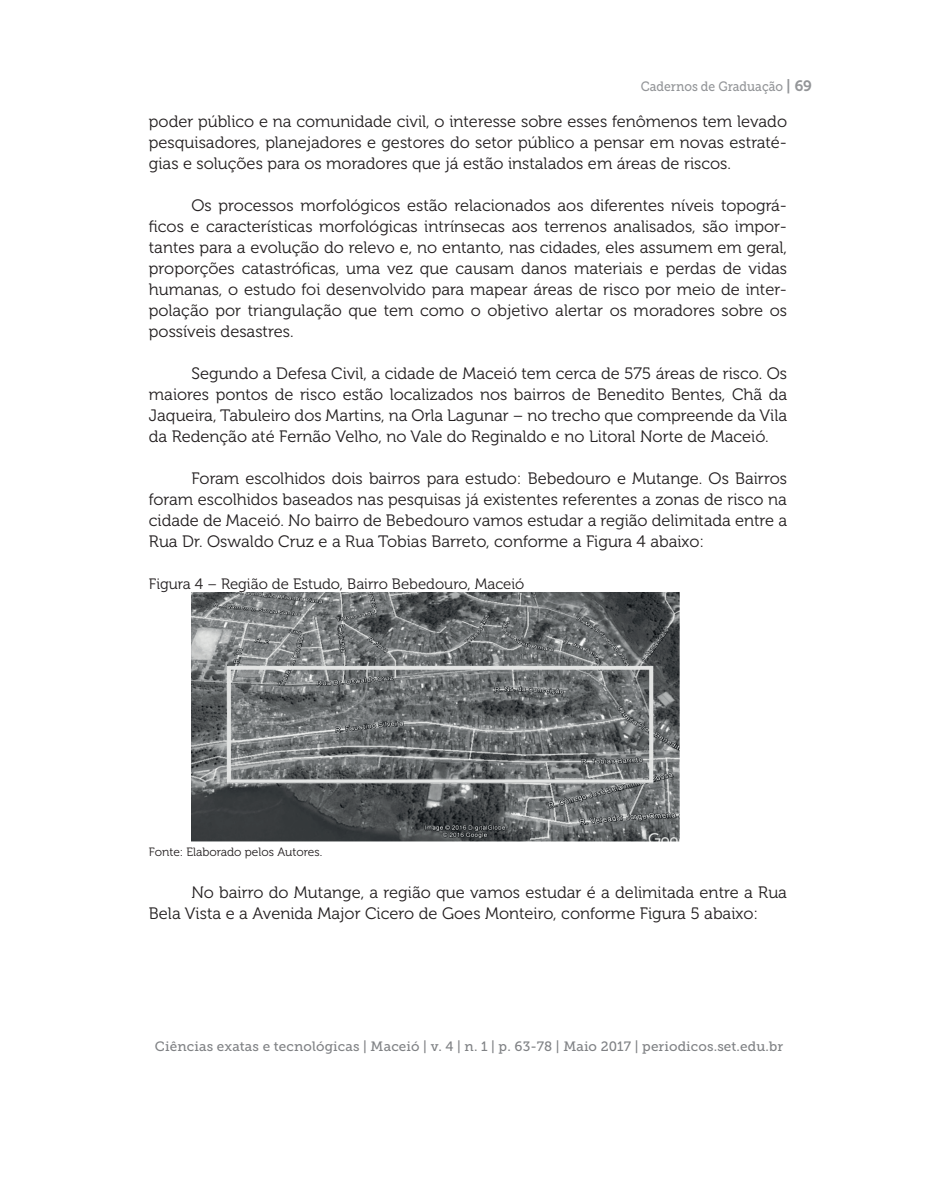
<style>
.page{position:relative;width:936px;height:1191px;background:#fff}
.page>*{position:absolute;margin:0;border:0;box-sizing:border-box;transform-origin:0 0}
.t1{font:16.5px/21px "Museo 300";color:#231f20;text-align:justify}
.t2{font:15px "Museo 300";color:#231f20}
.t3{font:13.5px "Museo Slab 500";letter-spacing:.01em;color:#808285}
.t4{font:13.5px "Museo Slab 500";color:#939598;scale:.9 1}
.t5{font:12px "Museo 300";color:#231f20}
.s1{font-family:"Museo 700";font-size:15px}
</style>
<div class="page">
<img style="left:191px;top:592px;width:488px;height:249px">
<p class="t4" style="left:640px;top:79px;width:192px">Cadernos de Graduação <span class="s1">| 69</span></p>
<p class="t1" style="left:149px;top:111px;width:639px">poder público e na comunidade civil, o interesse sobre esses fenômenos tem levado pesquisadores, planejadores e gestores do setor público a pensar em novas estraté&shy;gias e soluções para os moradores que já estão instalados em áreas de riscos.</p>
<p class="t1" style="left:149px;top:195px;width:639px;text-indent:43px">Os processos morfológicos estão relacionados aos diferentes níveis topográ&shy;ficos e características morfológicas intrínsecas aos terrenos analisados, são impor&shy;tantes para a evolução do relevo e, no entanto, nas cidades, eles assumem em geral, proporções catastróficas, uma vez que causam danos materiais e perdas de vidas humanas, o estudo foi desenvolvido para mapear áreas de risco por meio de inter&shy;polação por triangulação que tem como o objetivo alertar os moradores sobre os possíveis desastres.</p>
<p class="t1" style="left:149px;top:363px;width:639px;text-indent:43px">Segundo a Defesa Civil, a cidade de Maceió tem cerca de 575 áreas de risco. Os maiores pontos de risco estão localizados nos bairros de Benedito Bentes, Chã da Jaqueira, Tabuleiro dos Martins, na Orla Lagunar – no trecho que compreende da Vila da Redenção até Fernão Velho, no Vale do Reginaldo e no Litoral Norte de Maceió.</p>
<p class="t1" style="left:149px;top:468px;width:639px;text-indent:43px">Foram escolhidos dois bairros para estudo: Bebedouro e Mutange. Os Bairros foram escolhidos baseados nas pesquisas já existentes referentes a zonas de risco na cidade de Maceió. No bairro de Bebedouro vamos estudar a região delimitada entre a Rua Dr. Oswaldo Cruz e a Rua Tobias Barreto, conforme a Figura 4 abaixo:</p>
<p class="t2" style="left:149px;top:576px;width:377px">Figura 4 – Região de Estudo, Bairro Bebedouro, Maceió</p>
<p class="t5" style="left:149px;top:845px;width:175px">Fonte: Elaborado pelos Autores.</p>
<p class="t1" style="left:149px;top:882px;width:639px;text-indent:43px">No bairro do Mutange, a região que vamos estudar é a delimitada entre a Rua<br>Bela Vista e a Avenida Major Cicero de Goes Monteiro, conforme Figura 5 abaixo:</p>
<p class="t3" style="left:155px;top:1039px;width:629px">Ciências exatas e tecnológicas | Maceió | v. 4 | n. 1 | p. 63-78 | Maio 2017 | periodicos.set.edu.br</p>
</div>
